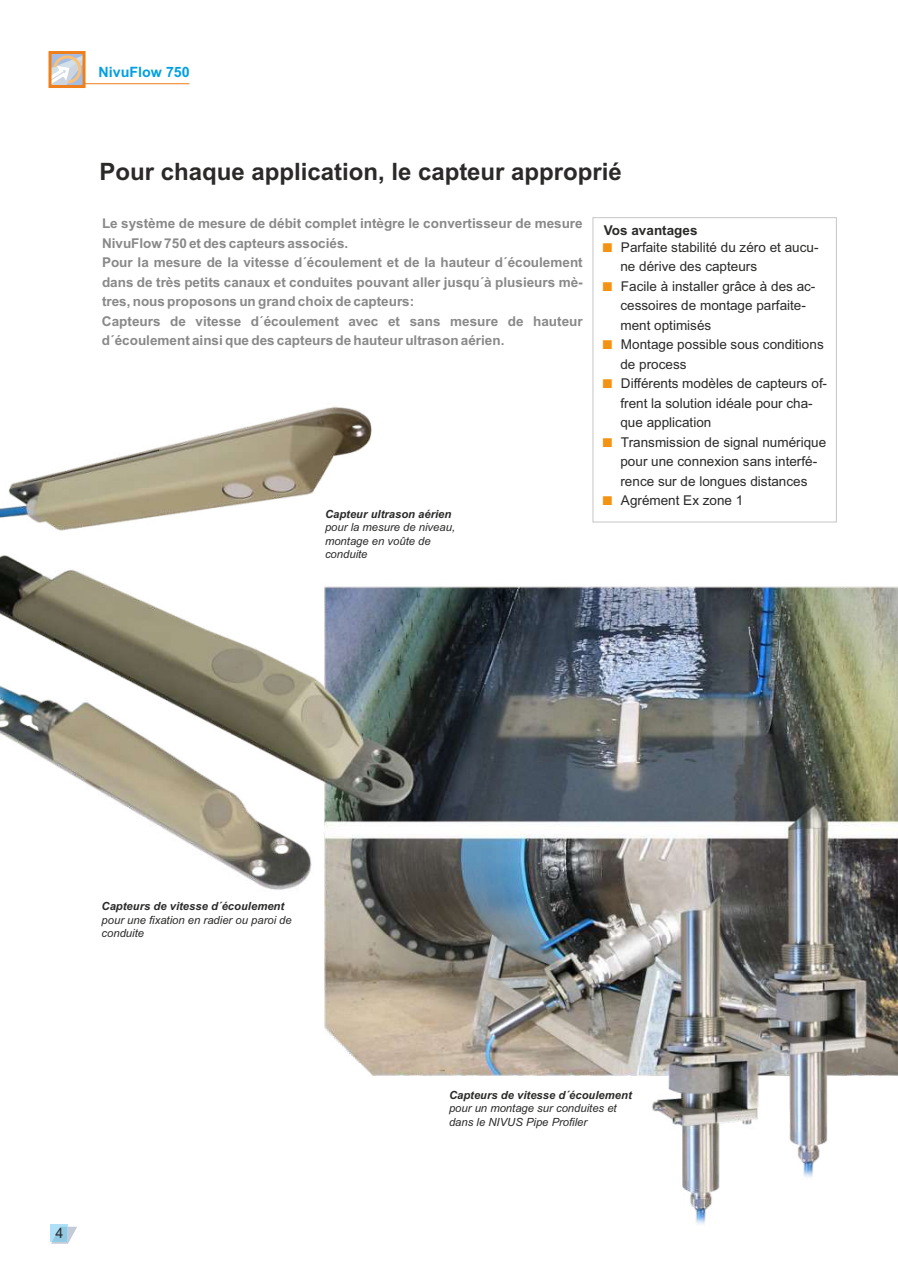
<style>
.page{position:relative;width:898px;height:1272px;background:#fff}
.page>*{position:absolute;margin:0;border:0;box-sizing:border-box;transform-origin:0 0}
.t1{font:700 24px "Arial";color:#2b2a29}
.t2{font:700 14.25px "Arial";color:#00a0e3}
.t3{font:14.25px "Arial";color:#2b2a29}
.t4{font:700 13.5px/19.5px "Arial";color:#898989}
.t5{font:13.5px/19.5px "Arial";color:#2b2a29}
.t6{font:700 13.5px "Arial";color:#2b2a29}
.t7{font:italic 11.25px/13.5px "Arial";color:#2b2a29}
.t8{font:italic 700 11.25px "Arial";color:#2b2a29}
</style>
<div class="page">
<img style="left:0;top:344px;width:897px;height:881px">
<hr style="left:84px;top:83px;width:105px;height:1px;background:#ef7f1a">
<svg style="left:52px;top:55px;width:29px;height:29px"></svg>
<div style="left:48px;top:51px;width:37px;height:37px;border:3px solid #ef7f1a"></div>
<div style="left:592px;top:217px;width:244px;height:305px;border:1px solid #c5c6c6"></div>
<div style="left:50px;top:1224px;width:17px;height:17px;background:#b0dff8"></div>
<svg style="left:51px;top:1226px;width:26px;height:17px"></svg>
<svg style="left:603px;top:344px;width:8px;height:5px"></svg>
<svg style="left:603px;top:379px;width:8px;height:9px"></svg>
<svg style="left:603px;top:438px;width:8px;height:9px"></svg>
<svg style="left:603px;top:496px;width:8px;height:9px"></svg>
<p class="t2" style="left:99px;top:67px;width:93px">NivuFlow 750</p>
<h1 class="t1" style="left:99px;top:162px;width:523px">Pour chaque application, le capteur approprié</h1>
<p class="t4" style="left:102px;top:215px;width:482px">Le système de mesure de débit complet intègre le convertisseur de mesure NivuFlow 750 et des capteurs associés.<br>Pour la mesure de la vitesse d´écoulement et de la hauteur d´écoulement dans de très petits canaux et conduites pouvant aller jusqu´à plusieurs mè&shy;tres, nous proposons un grand choix de capteurs:<br>Capteurs de vitesse d´écoulement avec et sans mesure de hauteur d´écoulement ainsi que des capteurs de hauteur ultrason aérien.</p>
<p class="t8" style="left:325px;top:509px;width:128px">Capteur ultrason aérien</p>
<p class="t7" style="left:325px;top:521px;width:132px">pour la mesure de niveau, montage en voûte de conduite</p>
<p class="t6" style="left:603px;top:225px;width:95px">Vos avantages</p>
<p class="t5" style="left:620px;top:238px;width:208px">Parfaite stabilité du zéro et aucu&shy;ne dérive des capteurs<br>Facile à installer grâce à des ac&shy;cessoires de montage parfaite&shy;ment optimisés<br>Montage possible sous conditions de process<br>Différents modèles de capteurs of&shy;frent la solution idéale pour cha&shy;que application<br>Transmission de signal numérique pour une connexion sans interfé&shy;rence sur de longues distances<br>Agrément Ex zone 1</p>
<p class="t8" style="left:101px;top:902px;width:184px">Capteurs de vitesse d´écoulement</p>
<p class="t7" style="left:101px;top:914px;width:192px">pour une fixation en radier ou paroi de conduite</p>
<p class="t3" style="left:55px;top:1227px;width:9px">4</p>
<p class="t8" style="left:449px;top:1090px;width:184px">Capteurs de vitesse d´écoulement</p>
<p class="t7" style="left:449px;top:1102px;width:169px">pour un montage sur conduites et dans le NIVUS Pipe Profiler</p>
</div>
